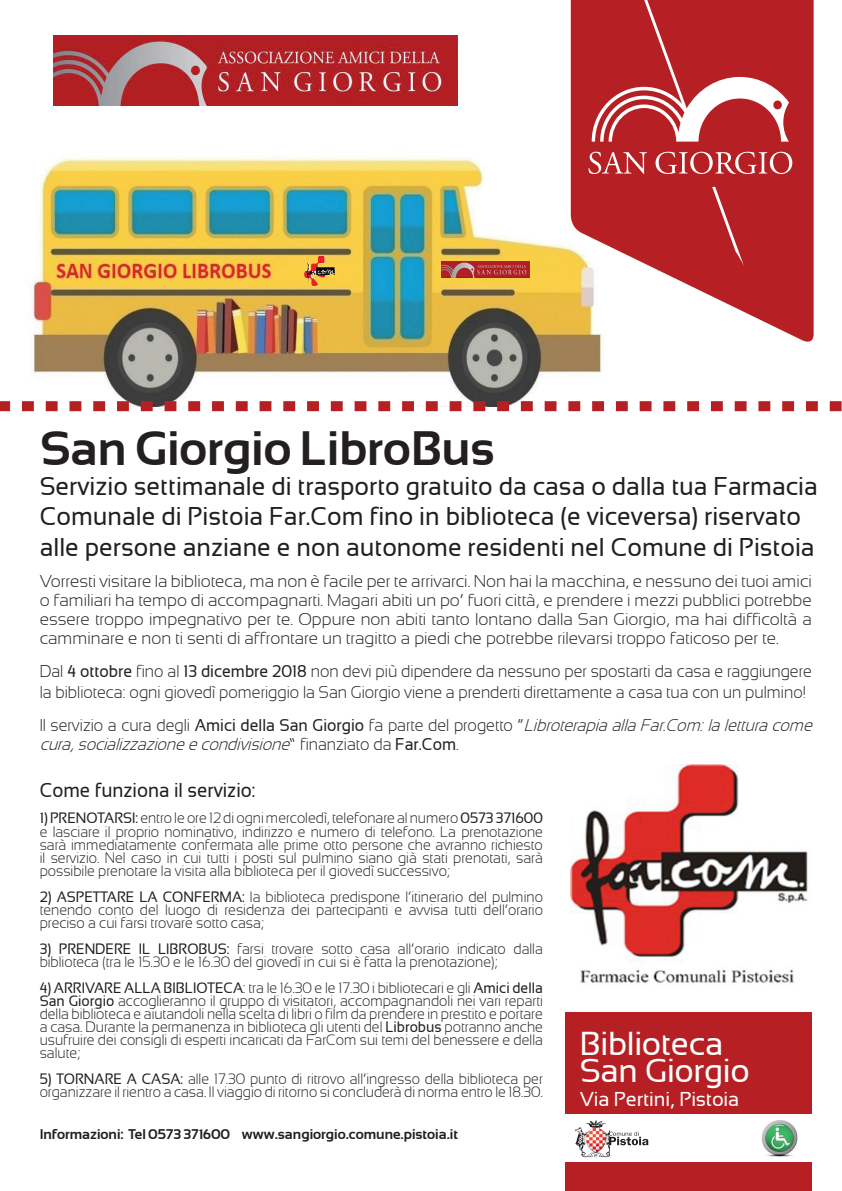
<style>
.page{position:relative;width:842px;height:1191px;background:#fff}
.page>*{position:absolute;margin:0;border:0;box-sizing:border-box;transform-origin:0 0}
.t1{font:700 48px "Sansation";color:#231f20}
.t2{font:33px/26px "Sansation";letter-spacing:-.01em;color:#fff}
.t3{font:25.6px/30.4px "Sansation";color:#231f20}
.t4{font:20px "Sansation";color:#231f20;scale:.94 1}
.t5{font:20px "Sansation";letter-spacing:-.01em;color:#fff}
.t6{font:300 17px/19px "Sansation";color:#231f20;text-align:justify}
.t7{font:300 17px/21px "Sansation";color:#231f20;scale:.94 1}
.t8{font:italic 300 17px/19px "Sansation";color:#231f20;scale:.94 1}
.t9{font:300 15px/13px "Sansation";color:#231f20;text-align:justify;scale:.94 1}
.t10{font:700 14px "Sansation";color:#231f20}
.s1{font-weight:400}
.s2{font-style:normal}
.s3{font-weight:400;font-style:normal}
</style>
<div class="page">
<img style="left:32px;top:0;width:570px;height:401px">
<div style="left:565px;top:1012px;width:247px;height:179px;background:#b62024"></div>
<svg style="left:0;top:401px;width:842px;height:10px"></svg>
<svg style="left:571px;top:0;width:243px;height:346px;fill:#b62024"></svg>
<svg style="left:588px;top:152px;width:4px;height:22px"></svg>
<svg style="left:789px;top:152px;width:3px;height:22px"></svg>
<svg style="left:592px;top:0;width:197px;height:266px;background:#bf3b3f"></svg>
<img style="left:441px;top:261px;width:88px;height:16px">
<div style="left:560px;top:1114px;width:262px;height:48px;background:#fff"></div>
<img style="left:575px;top:1120px;width:34px;height:38px">
<svg style="left:609px;top:1131px;width:39px;height:14px"></svg>
<img style="left:761px;top:1120px;width:37px;height:37px">
<img style="left:304px;top:256px;width:31px;height:30px">
<img style="left:571px;top:764px;width:237px;height:219px">
<img style="left:53px;top:35px;width:404px;height:71px">
<h1 class="t1" style="left:40px;top:420px;width:456px">San Giorgio LibroBus</h1>
<h3 class="t3" style="left:40px;top:471px;width:780px">Servizio settimanale di trasporto gratuito da casa o dalla tua Farmacia<br>Comunale di Pistoia Far.Com fino in biblioteca (e viceversa) riservato alle persone anziane e non autonome residenti nel Comune di Pistoia</h3>
<p class="t6" style="left:40px;top:571px;width:774px">Vorresti visitare la biblioteca, ma non è facile per te arrivarci. Non hai la macchina, e nessuno dei tuoi amici o familiari ha tempo di accompagnarti. Magari abiti un po’ fuori città, e prendere i mezzi pubblici potrebbe essere troppo impegnativo per te. Oppure non abiti tanto lontano dalla San Giorgio, ma hai difficoltà a camminare e non ti senti di affrontare un tragitto a piedi che potrebbe rilevarsi troppo faticoso per te.</p>
<p class="t7" style="left:40px;top:660px;width:823px">Dal <span class="s1">4 ottobre</span> fino al <span class="s1">13 dicembre 2018</span> non devi più dipendere da nessuno per spostarti da casa e raggiungere la biblioteca: ogni giovedì pomeriggio la San Giorgio viene a prenderti direttamente a casa tua con un pulmino!</p>
<p class="t8" style="left:40px;top:715px;width:828px"><span class="s2">Il servizio a cura degli</span> <span class="s3">Amici della San Giorgio</span> <span class="s2">fa parte del progetto “</span>LibroterapiaallaFar.Com:laletturacome cura,socializzazioneecondivisione<span class="s2">” f i n a n z i a t o d a</span> <span class="s3">F a r . C o m</span> <span class="s2">.</span></p>
<h3 class="t4" style="left:40px;top:779px;width:231px">Come funziona il servizio:</h3>
<p class="t9" style="left:40px;top:812px;width:537px"><span class="s1">1) PRENOTARSI:</span> entro le ore 12 di ogni mercoledì, telefonare al numero <span class="s1">0573 371600 </span>e lasciare il proprio nominativo, indirizzo e numero di telefono. La prenotazione sarà immediatamente confermata alle prime otto persone che avranno richiesto il servizio. Nel caso in cui tutti i posti sul pulmino siano già stati prenotati, sarà possibile prenotare la visita alla biblioteca per il giovedì successivo;</p>
<p class="t9" style="left:40px;top:890px;width:537px"><span class="s1">2) ASPETTARE LA CONFERMA:</span> la biblioteca predispone l’itinerario del pulmino tenendo conto del luogo di residenza dei partecipanti e avvisa tutti dell’orario preciso a cui farsi trovare sotto casa;</p>
<p class="t9" style="left:40px;top:942px;width:537px"><span class="s1">3) PRENDERE IL LIBROBUS:</span> farsi trovare sotto casa all’orario indicato dalla biblioteca (tra le 15.30 e le 16.30 del giovedì in cui si è fatta la prenotazione);</p>
<p class="t9" style="left:40px;top:981px;width:537px"><span class="s1">4) ARRIVARE ALLA BIBLIOTECA</span>: tra le 16.30 e le 17.30 i bibliotecari e gli <span class="s1">Amici della San Giorgio</span> accoglieranno il gruppo di visitatori, accompagnandoli nei vari reparti della biblioteca e aiutandoli nella scelta di libri o film da prendere in prestito e portare a casa. Durante la permanenza in biblioteca gli utenti del <span class="s1">Librobus</span> potranno anche usufruire dei consigli di esperti incaricati da FarCom sui temi del benessere e della salute;</p>
<p class="t9" style="left:40px;top:1072px;width:537px"><span class="s1">5) TORNARE A CASA:</span> alle 17.30 punto di ritrovo all’ingresso della biblioteca per organizzare il rientro a casa. Il viaggio di ritorno si concluderà di norma entro le 18.30.</p>
<h2 class="t2" style="left:580px;top:1031px;width:171px">Biblioteca<br>San Giorgio</h2>
<h3 class="t5" style="left:580px;top:1087px;width:161px">Via Pertini, Pistoia</h3>
<p class="t10" style="left:40px;top:1126px;width:420px">Informazioni: Tel 0573 371600 www.sangiorgio.comune.pistoia.it</p>
</div>
